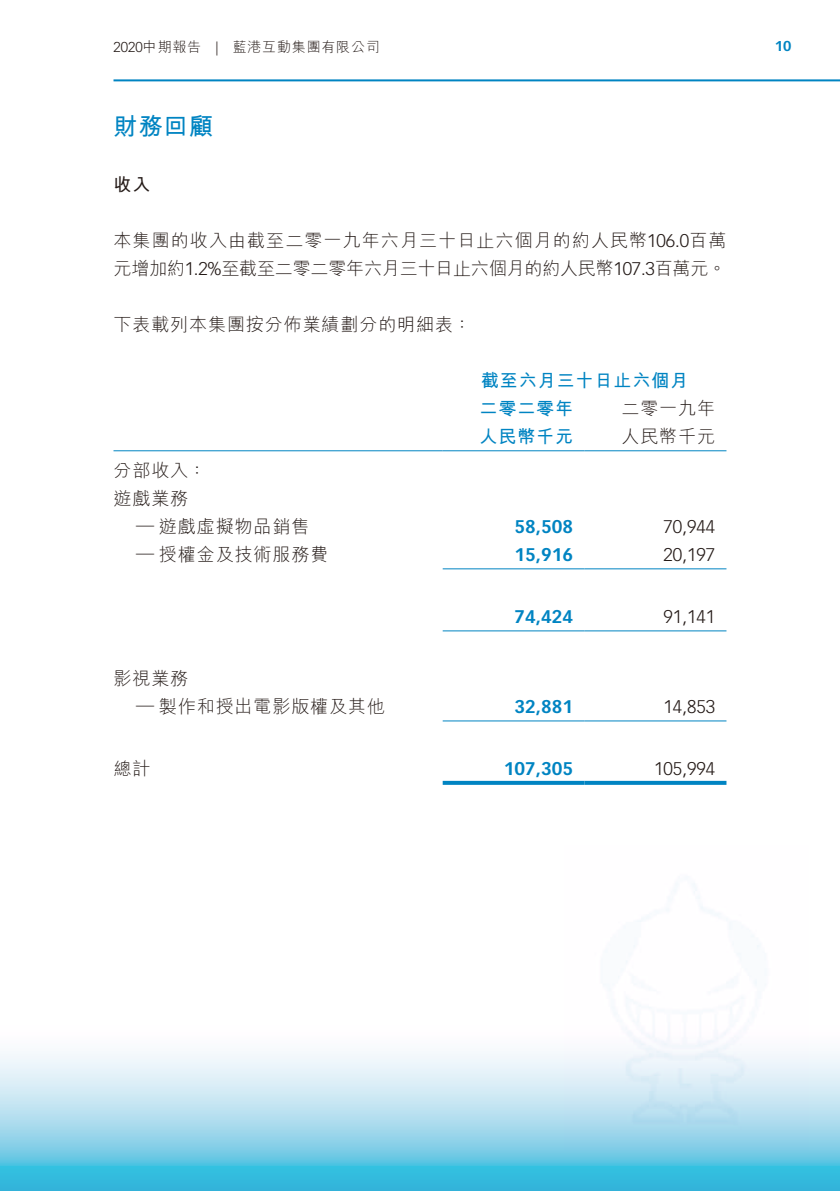
<style>
.page{position:relative;width:840px;height:1191px;background:#fff}
.page>*{position:absolute;margin:0;border:0;box-sizing:border-box;transform-origin:0 0}
.t1{font:700 24px "M Hei HK";color:#0084c2}
.t2{font:300 18px/28px "M Hei HK";letter-spacing:.05em;color:#231916}
.t3{font:700 18px "Vectora LT Std";color:#0084c2}
.t4{font:300 18px "Vectora LT Std";color:#231916}
.t5{font:700 18px/28px "M Hei HK";letter-spacing:.05em;color:#0084c2}
.t6{font:700 18px "M Hei HK";color:#231916}
.t7{font:300 14px "M Hei HK";letter-spacing:.055em;color:#231916}
.t8{font:700 14px "Vectora LT Std";color:#0084c2}
.s1{font-family:"Vectora LT Std"}
</style>
<div class="page">
<svg style="left:0;top:1053px;width:839px;height:138px"></svg>
<img style="left:564px;top:883px;width:244px;height:267px">
<hr style="left:113px;top:79px;width:726px;height:2px;background:#0084c2">
<hr style="left:113px;top:450px;width:329px;height:1px;background:#0084c2">
<hr style="left:442px;top:450px;width:142px;height:1px;background:#0084c2">
<hr style="left:584px;top:450px;width:142px;height:1px;background:#0084c2">
<hr style="left:442px;top:568px;width:142px;height:1px;background:#0084c2">
<hr style="left:584px;top:568px;width:142px;height:1px;background:#0084c2">
<hr style="left:442px;top:630px;width:142px;height:1px;background:#0084c2">
<hr style="left:584px;top:630px;width:142px;height:1px;background:#0084c2">
<hr style="left:442px;top:720px;width:142px;height:1px;background:#0084c2">
<hr style="left:584px;top:720px;width:142px;height:1px;background:#0084c2">
<svg style="left:442px;top:781px;width:142px;height:4px"></svg>
<svg style="left:584px;top:781px;width:142px;height:4px"></svg>
<p class="t7" style="left:113px;top:40px;width:268px"><span class="s1">2020</span>中期報告 <span class="s1">|</span> 藍港互動集團有限公司</p>
<p class="t8" style="left:774px;top:38px;width:18px">10</p>
<h1 class="t1" style="left:113px;top:109px;width:101px">財務回顧</h1>
<p class="t6" style="left:113px;top:171px;width:38px">收入</p>
<p class="t2" style="left:113px;top:226px;width:614px">本集團的收入由截至二零一九年六月三十日止六個月的約人民幣<span class="s1">106.0</span>百萬元增加約<span class="s1">1.2%</span>至截至二零二零年六月三十日止六個月的約人民幣<span class="s1">107.3</span>百萬元。</p>
<p class="t2" style="left:113px;top:310px;width:359px">下表載列本集團按分佈業績劃分的明細表：</p>
<p class="t5" style="left:479px;top:365px;width:210px">截至六月三十日止六個月二零二零年</p>
<p class="t2" style="left:621px;top:394px;width:95px">二零一九年</p>
<p class="t5" style="left:479px;top:421px;width:95px">人民幣千元</p>
<p class="t2" style="left:621px;top:422px;width:95px">人民幣千元</p>
<p class="t2" style="left:113px;top:456px;width:94px">分部收入：遊戲業務</p>
<p class="t2" style="left:136px;top:512px;width:174px">— 遊戲虛擬物品銷售</p>
<p class="t3" style="left:514px;top:516px;width:60px">58,508</p>
<p class="t4" style="left:663px;top:516px;width:53px">70,944</p>
<p class="t2" style="left:136px;top:540px;width:193px">— 授權金及技術服務費</p>
<p class="t3" style="left:514px;top:544px;width:60px">15,916</p>
<p class="t4" style="left:663px;top:544px;width:53px">20,197</p>
<p class="t3" style="left:514px;top:606px;width:60px">74,424</p>
<p class="t4" style="left:663px;top:606px;width:53px">91,141</p>
<p class="t2" style="left:113px;top:664px;width:76px">影視業務</p>
<p class="t2" style="left:136px;top:692px;width:250px">— 製作和授出電影版權及其他</p>
<p class="t3" style="left:514px;top:696px;width:60px">32,881</p>
<p class="t4" style="left:663px;top:696px;width:53px">14,853</p>
<p class="t2" style="left:113px;top:754px;width:38px">總計</p>
<p class="t3" style="left:503px;top:758px;width:71px">107,305</p>
<p class="t4" style="left:653px;top:758px;width:62px">105,994</p>
</div>
